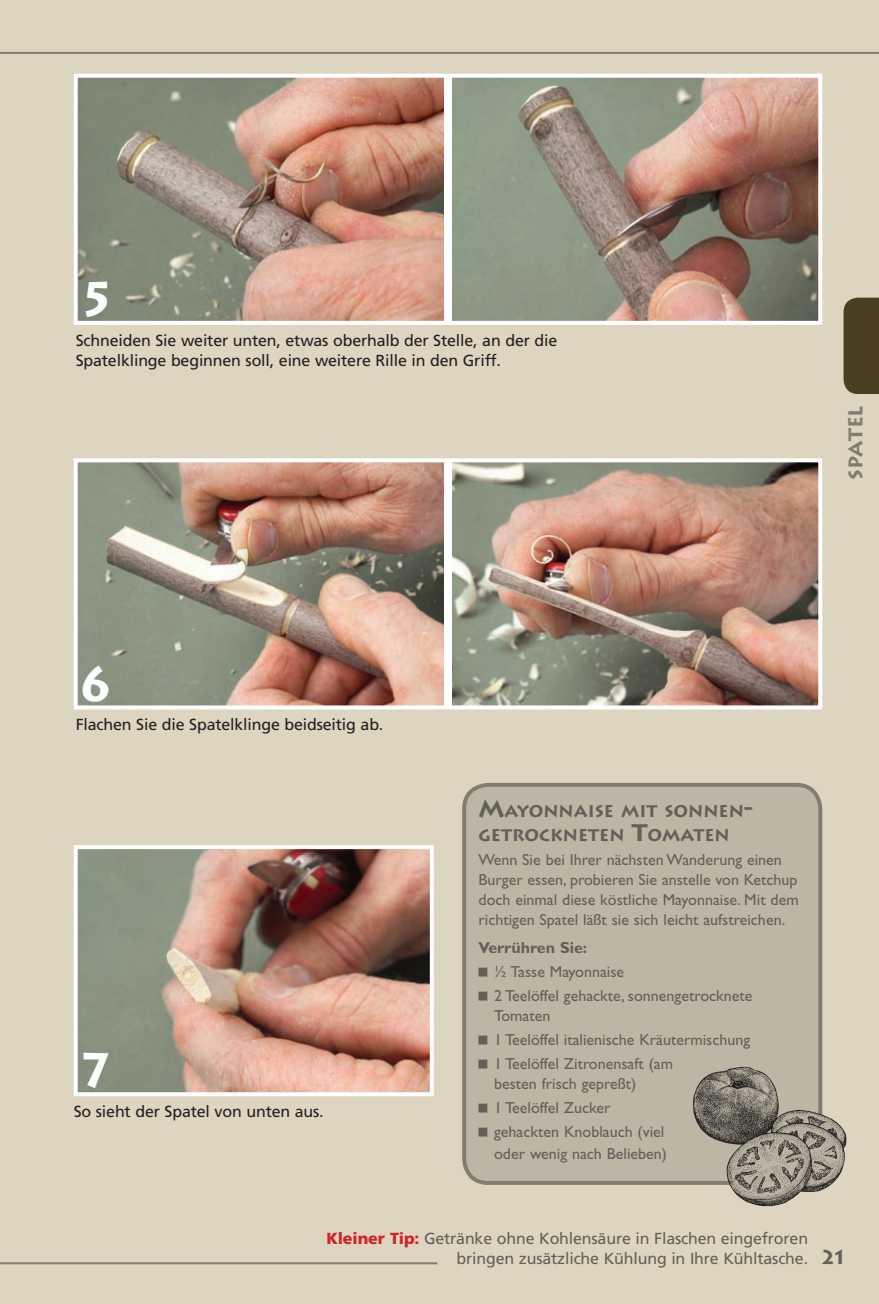
<style>
.page{position:relative;width:879px;height:1304px;background:#ddd5c0}
.page>*{position:absolute;margin:0;border:0;box-sizing:border-box;transform-origin:0 0}
.t1{font:700 48px "Lithos";color:#fff}
.t2{font:700 20px "Lithos";color:#636057}
.t3{font:700 19.8px "Lithos";letter-spacing:-.01em;color:#817d71}
.t4{font:700 16.8px/24px "Lithos";color:#636057}
.t5{font:16px/20px "Gill Sans";color:#636057}
.t6{font:16px/20px "Frutiger";letter-spacing:-.01em;color:#231f20}
.t7{font:16px/20px "Frutiger";letter-spacing:-.01em;color:#636057;text-align:right}
.t8{font:700 16px "Gill Sans";color:#636057}
.s1{font-size:24px}
.s2{font-weight:900;color:#d1232a}
</style>
<div class="page">
<div style="left:464px;top:785px;width:356px;height:398px;background:#bcb7a5;border-radius:24px"></div>
<div style="left:462px;top:783px;width:360px;height:402px;border:4px solid #817d71;border-radius:24px"></div>
<img style="left:73px;top:73px;width:373px;height:252px">
<svg style="left:446px;top:73px;width:377px;height:252px"></svg>
<img style="left:450px;top:458px;width:373px;height:252px">
<img style="left:73px;top:458px;width:377px;height:252px">
<img style="left:73px;top:845px;width:361px;height:252px">
<hr style="left:0;top:52px;width:879px;height:2px;background:#817d71">
<div style="left:843px;top:298px;width:36px;height:96px;background:#4b3f23"></div>
<img style="left:691px;top:1065px;width:156px;height:142px">
<hr style="left:0;top:1262px;width:437px;height:2px;background:#817d71">
<h1 class="t1" style="left:84px;top:270px;width:23px">5</h1>
<p class="t6" style="left:76px;top:330px;width:483px">Schneiden Sie weiter unten, etwas oberhalb der Stelle, an der die<br>Spatelklinge beginnen soll, eine weitere Rille in den Griff.</p>
<p class="t3" style="left:844px;top:480px;width:76px;rotate:-90deg">SPATEL</p>
<h1 class="t1" style="left:81px;top:656px;width:27px">6</h1>
<p class="t6" style="left:76px;top:715px;width:309px">Flachen Sie die Spatelklinge beidseitig ab.</p>
<h1 class="t1" style="left:82px;top:1041px;width:27px">7</h1>
<p class="t6" style="left:74px;top:1101px;width:251px">So sieht der Spatel von unten aus.</p>
<p class="t4" style="left:478px;top:799px;width:276px"><span class="s1">M</span>AYONNAISE MIT SONNEN<span class="s1">-<br></span>GETROCKNETEN <span class="s1">T</span>OMATEN</p>
<p class="t5" style="left:478px;top:850px;width:322px">Wenn Sie bei Ihrer nächsten Wanderung einen Burger essen, probieren Sie anstelle von Ketchup doch einmal diese köstliche Mayonnaise. Mit dem richtigen Spatel läßt sie sich leicht aufstreichen.</p>
<p class="t8" style="left:478px;top:938px;width:110px">Verrühren Sie:</p>
<p class="t5" style="left:478px;top:962px;width:147px">■ ½ Tasse Mayonnaise</p>
<p class="t5" style="left:494px;top:986px;width:260px;text-indent:-16px">■ 2 Teelöffel gehackte, sonnengetrocknete<br>Tomaten</p>
<p class="t5" style="left:478px;top:1030px;width:273px">■ 1 Teelöffel italienische Kräutermischung</p>
<p class="t5" style="left:494px;top:1054px;width:180px;text-indent:-16px">■ 1 Teelöffel Zitronensaft (am besten frisch gepreßt)</p>
<p class="t5" style="left:478px;top:1098px;width:133px">■ 1 Teelöffel Zucker</p>
<p class="t5" style="left:478px;top:1121px;width:190px;line-height:22px;text-align:right">■ gehackten Knoblauch (viel oder wenig nach Belieben)</p>
<p class="t7" style="left:326px;top:1229px;width:483px"><span class="s2">Kleiner Tip:</span> Getränke ohne Kohlensäure in Flaschen eingefroren bringen zusätzliche Kühlung in Ihre Kühltasche.</p>
<p class="t2" style="left:822px;top:1245px;width:11px">21</p>
</div>
